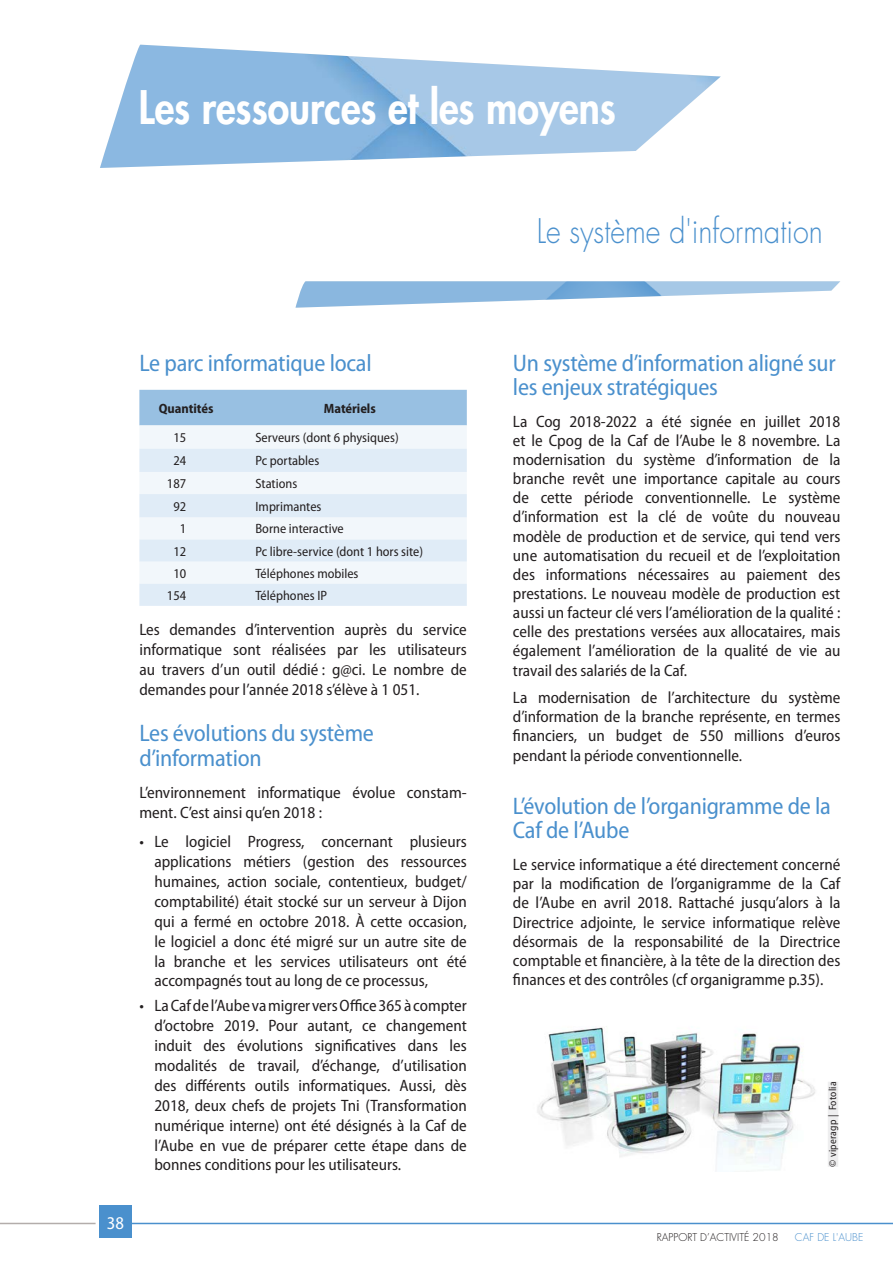
<style>
.page{position:relative;width:893px;height:1263px;background:#fff}
.page>*{position:absolute;margin:0;border:0;box-sizing:border-box;transform-origin:0 0}
.t1{font:800 45px "Futura Std";color:#fff;scale:.87 1}
.t2{font:300 33px "Futura Std";color:#4a90cd;scale:.87 1}
.TITRECHAP_SemiconD_1{font:semi-condensed 24px/24px "Myriad Pro";letter-spacing:-.01em;color:#4a90cd}
.t3{font:semi-condensed 18px "Myriad Pro";color:#fff}
.TEXT_SemiconD_11_12{font:semi-condensed 16.5px/19px "Myriad Pro";color:#231f20;text-align:justify}
.TEXT_SemiconD_11_12-2{font:semi-condensed 13.5px "Myriad Pro";color:#231f20}
.TITRE_TAB_BLDSEMICON{font:700 semi-condensed 13.5px "Myriad Pro";letter-spacing:-.005em;color:#231f20}
.t4{font:300 10.5px "Futura Std";color:#231f20}
.Copyright_BLACK{font:semi-condensed 10.5px "Myriad Pro";letter-spacing:.02em;color:#231f20}
.t5{font:300 10.5px "Futura Std";color:#4a90cd}
</style>
<div class="page">
<img style="left:295px;top:281px;width:545px;height:27px">
<img style="left:100px;top:45px;width:621px;height:123px">
<hr style="left:0;top:1223px;width:96px;height:1px;background:#b3adab">
<hr style="left:119px;top:1223px;width:774px;height:1px;background:#4a90cd">
<div style="left:99px;top:1205px;width:33px;height:32px;background:#4a90cd"></div>
<div style="left:139px;top:390px;width:328px;height:35px;background:#98c0e2"></div>
<div style="left:139px;top:425px;width:328px;height:24px;background:#f2f7fb"></div>
<svg style="left:139px;top:449px;width:328px;height:157px;fill:#e0ecf7"></svg>
<img style="left:537px;top:1027px;width:278px;height:143px">
<div style="left:828px;top:1082px;width:10px;height:85px;background:#eeeeef"></div>
<h1 class="t1" style="left:139px;top:78px;width:550px">Les ressources et les moyens</h1>
<h2 class="t2" style="left:537px;top:211px;width:330px">Le système d'information</h2>
<p class="TITRECHAP_SemiconD_1" style="left:139px;top:351px;width:234px">Le parc informatique local</p>
<p class="TITRE_TAB_BLDSEMICON" style="left:159px;top:399px;width:56px">Quantités</p>
<p class="TITRE_TAB_BLDSEMICON" style="left:324px;top:399px;width:53px">Matériels</p>
<p class="TEXT_SemiconD_11_12-2" style="left:173px;top:429px;width:14px">15</p>
<p class="TEXT_SemiconD_11_12-2" style="left:255px;top:429px;width:145px">Serveurs (dont 6 physiques)</p>
<p class="TEXT_SemiconD_11_12-2" style="left:173px;top:453px;width:14px">24</p>
<p class="TEXT_SemiconD_11_12-2" style="left:255px;top:453px;width:65px">Pc portables</p>
<p class="TEXT_SemiconD_11_12-2" style="left:167px;top:475px;width:21px">187</p>
<p class="TEXT_SemiconD_11_12-2" style="left:255px;top:475px;width:43px">Stations</p>
<p class="TEXT_SemiconD_11_12-2" style="left:173px;top:498px;width:14px">92</p>
<p class="TEXT_SemiconD_11_12-2" style="left:255px;top:498px;width:68px">Imprimantes</p>
<p class="TEXT_SemiconD_11_12-2" style="left:180px;top:521px;width:8px">1</p>
<p class="TEXT_SemiconD_11_12-2" style="left:255px;top:521px;width:90px">Borne interactive</p>
<p class="TEXT_SemiconD_11_12-2" style="left:173px;top:543px;width:14px">12</p>
<p class="TEXT_SemiconD_11_12-2" style="left:255px;top:543px;width:169px">Pc libre-service (dont 1 hors site)</p>
<p class="TEXT_SemiconD_11_12-2" style="left:173px;top:565px;width:14px">10</p>
<p class="TEXT_SemiconD_11_12-2" style="left:255px;top:565px;width:105px">Téléphones mobiles</p>
<p class="TEXT_SemiconD_11_12-2" style="left:167px;top:587px;width:21px">154</p>
<p class="TEXT_SemiconD_11_12-2" style="left:255px;top:587px;width:73px">Téléphones IP</p>
<p class="TEXT_SemiconD_11_12" style="left:139px;top:619px;width:329px;line-height:20px">Les demandes d’intervention auprès du service informatique sont réalisées par les utilisateurs au travers d’un outil dédié : g@ci. Le nombre de demandes pour l’année 2018 s’élève à 1 051.</p>
<p class="TITRECHAP_SemiconD_1" style="left:139px;top:720px;width:236px;line-height:24.9px">Les évolutions du système d’information</p>
<p class="TEXT_SemiconD_11_12" style="left:139px;top:782px;width:329px;line-height:20px">L’environnement informatique évolue constam&shy;ment. C’est ainsi qu’en 2018 :</p>
<p class="TEXT_SemiconD_11_12" style="left:154px;top:831px;width:314px;line-height:20px;text-indent:-15px">• Le logiciel Progress, concernant plusieurs applications métiers (gestion des ressources humaines, action sociale, contentieux, budget/ comptabilité) était stocké sur un serveur à Dijon qui a fermé en octobre 2018. À cette occasion, le logiciel a donc été migré sur un autre site de la branche et les services utilisateurs ont été accompagnés tout au long de ce processus,</p>
<p class="TEXT_SemiconD_11_12" style="left:154px;top:995px;width:314px;line-height:20px;text-indent:-15px">• La Caf de l’Aube va migrer vers Office 365 à compter d’octobre 2019. Pour autant, ce changement induit des évolutions significatives dans les modalités de travail, d’échange, d’utilisation des différents outils informatiques. Aussi, dès 2018, deux chefs de projets Tni (Transformation numérique interne) ont été désignés à la Caf de l’Aube en vue de préparer cette étape dans de bonnes conditions pour les utilisateurs.</p>
<p class="t3" style="left:107px;top:1211px;width:19px">38</p>
<p class="TITRECHAP_SemiconD_1" style="left:513px;top:351px;width:324px">Un système d’information aligné sur les enjeux stratégiques</p>
<p class="TEXT_SemiconD_11_12" style="left:513px;top:412px;width:329px">La Cog 2018-2022 a été signée en juillet 2018 et le Cpog de la Caf de l’Aube le 8 novembre. La modernisation du système d’information de la branche revêt une importance capitale au cours de cette période conventionnelle. Le système d’information est la clé de voûte du nouveau modèle de production et de service, qui tend vers une automatisation du recueil et de l’exploitation des informations nécessaires au paiement des prestations. Le nouveau modèle de production est aussi un facteur clé vers l’amélioration de la qualité : celle des prestations versées aux allocataires, mais également l’amélioration de la qualité de vie au travail des salariés de la Caf.</p>
<p class="TEXT_SemiconD_11_12" style="left:513px;top:688px;width:329px">La modernisation de l’architecture du système d’information de la branche représente, en termes financiers, un budget de 550 millions d’euros pendant la période conventionnelle.</p>
<p class="TITRECHAP_SemiconD_1" style="left:513px;top:794px;width:319px">L’évolution de l’organigramme de la<br>Caf de l’Aube</p>
<p class="TEXT_SemiconD_11_12" style="left:513px;top:855px;width:329px">Le service informatique a été directement concerné par la modification de l’organigramme de la Caf de l’Aube en avril 2018. Rattaché jusqu’alors à la Directrice adjointe, le service informatique relève désormais de la responsabilité de la Directrice comptable et financière, à la tête de la direction des finances et des contrôles (cf organigramme p.35).</p>
<p class="Copyright_BLACK" style="left:826px;top:1167px;width:87px;rotate:-90deg">© viperagp | Fotolia</p>
<p class="t4" style="left:657px;top:1230px;width:123px">RAPPORT D’ACTIVITÉ 2018</p>
<p class="t5" style="left:795px;top:1230px;width:70px">CAF DE L'AUBE</p>
</div>
